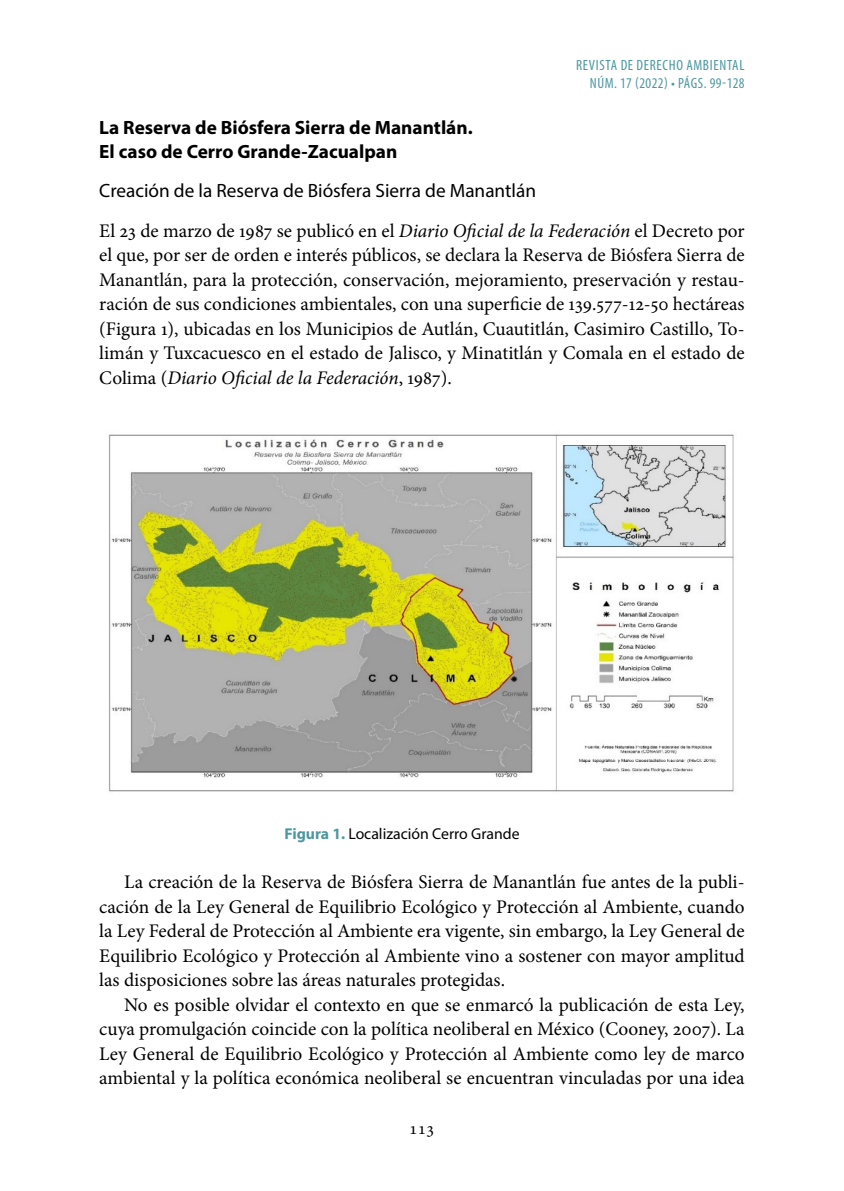
<style>
.page{position:relative;width:844px;height:1191px;background:#fff}
.page>*{position:absolute;margin:0;border:0;box-sizing:border-box;transform-origin:0 0}
.t1{font:19.25px/24.5px "Minion Pro";color:#000;text-align:justify}
.t2{font:700 19.25px/24.5px "Myriad Pro";color:#000}
.t3{font:19.25px "Myriad Pro";color:#000}
.t4{font:17.5px "Minion Pro";color:#000}
.t5{font:15.75px "Myriad Pro";color:#000}
.t6{font:condensed 14.88px/17.8px "Myriad Pro";letter-spacing:.045em;color:#4d98a0}
.s1{font-style:italic}
.s2{font-weight:700;color:#4d98a0}
</style>
<div class="page">
<img style="left:109px;top:434px;width:625px;height:358px">
<p class="t6" style="left:589px;top:56px;width:156px;text-indent:-14px">REVISTA DE DERECHO AMBIENTAL<br>Núm . 17 (2022) • págs</p>
<p class="t6" style="left:703px;top:74px;width:42px">. 99-128</p>
<p class="t2" style="left:99px;top:114px;width:375px">La Reserva de Biósfera Sierra de Manantlán.<br>El caso de Cerro Grande-Zacualpan</p>
<p class="t3" style="left:99px;top:179px;width:438px">Creación de la Reserva de Biósfera Sierra de Manantlán</p>
<p class="t1" style="left:99px;top:218px;width:646px">El 23 de marzo de 1987 se publicó en el <span class="s1">Diario Oficial de la Federación</span> el Decreto por el que, por ser de orden e interés públicos, se declara la Reserva de Biósfera Sierra de Manantlán, para la protección, conservación, mejoramiento, preservación y restau&shy;ración de sus condiciones ambientales, con una superficie de 139.577-12-50 hectáreas (Figura 1), ubicadas en los Municipios de Autlán, Cuautitlán, Casimiro Castillo, To&shy;limán y Tuxcacuesco en el estado de Jalisco, y Minatitlán y Comala en el estado de Colima (<span class="s1">Diario Oficial de la Federación</span>, 1987).</p>
<p class="t5" style="left:284px;top:823px;width:237px"><span class="s2">Figura 1.</span> Localización Cerro Grande</p>
<p class="t1" style="left:99px;top:869px;width:646px;text-indent:25px">La creación de la Reserva de Biósfera Sierra de Manantlán fue antes de la publi&shy;cación de la Ley General de Equilibrio Ecológico y Protección al Ambiente, cuando la Ley Federal de Protección al Ambiente era vigente, sin embargo, la Ley General de Equilibrio Ecológico y Protección al Ambiente vino a sostener con mayor amplitud las disposiciones sobre las áreas naturales protegidas.</p>
<p class="t1" style="left:99px;top:992px;width:646px;text-indent:25px">No es posible olvidar el contexto en que se enmarcó la publicación de esta Ley, cuya promulgación coincide con la política neoliberal en México (Cooney, 2007). La Ley General de Equilibrio Ecológico y Protección al Ambiente como ley de marco ambiental y la política económica neoliberal se encuentran vinculadas por una idea</p>
<p class="t4" style="left:409px;top:1117px;width:27px">113</p>
</div>
